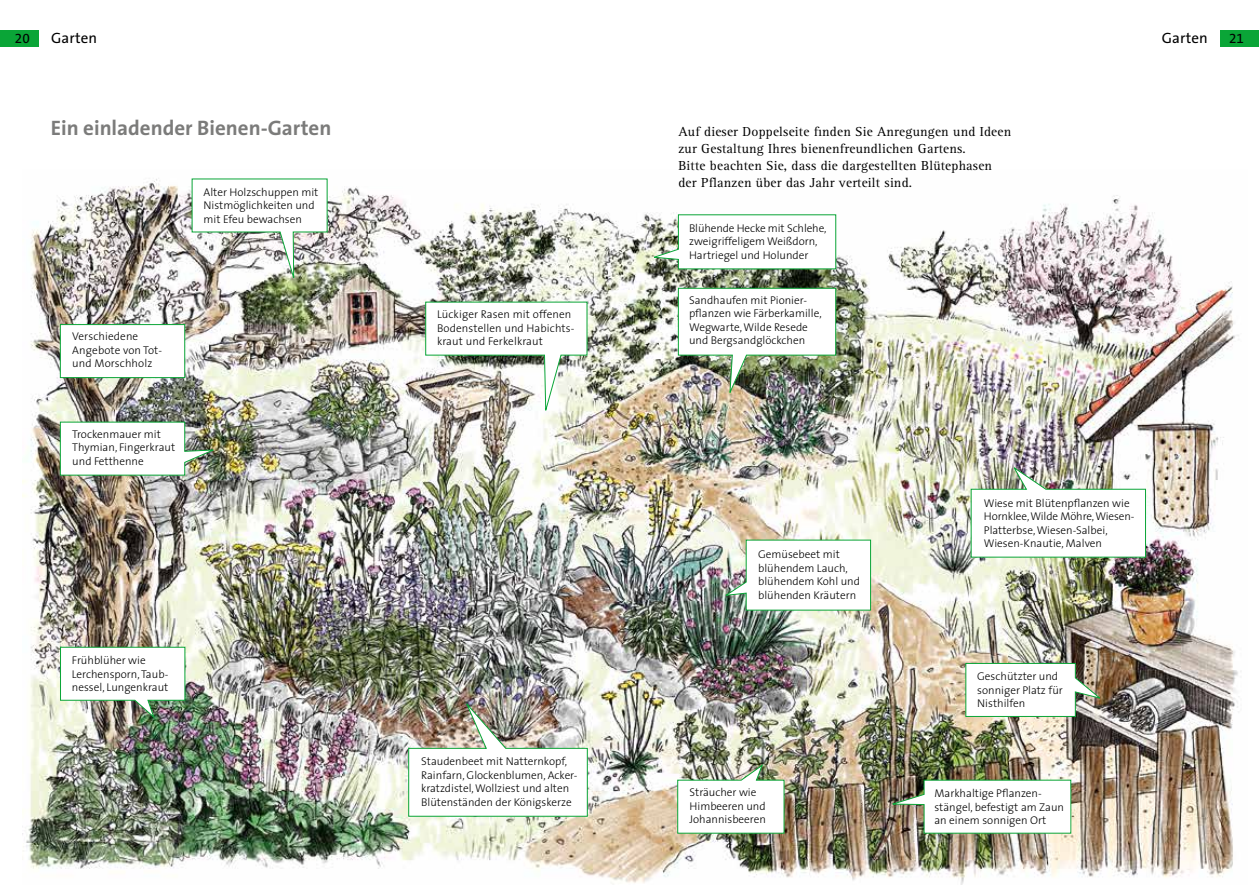
<style>
.page{position:relative;width:1259px;height:893px;background:#fff}
.page>*{position:absolute;margin:0;border:0;box-sizing:border-box;transform-origin:0 0}
.t1{font:700 21px "The Sans";color:#7b7b7a}
.t2{font:15px "The Sans";letter-spacing:.01em;color:#000}
.t3{font:13.5px/17px "Rotis Serif";letter-spacing:.015em;color:#000}
.t4{font:13.5px "The Sans Expert";color:#000}
.t5{font:300 11.25px/13.5px "The Sans";color:#000}
</style>
<div class="page">
<img style="left:22px;top:179px;width:1219px;height:706px">
<div style="left:60px;top:324px;width:125px;height:54px;background:#fff;border:1px solid #0aa537"></div>
<img style="left:425px;top:301px;width:163px;height:114px">
<svg style="left:191px;top:178px;width:137px;height:105px"></svg>
<svg style="left:970px;top:465px;width:176px;height:93px"></svg>
<img style="left:60px;top:421px;width:157px;height:55px">
<img style="left:888px;top:779px;width:183px;height:55px">
<img style="left:677px;top:763px;width:108px;height:71px">
<img style="left:60px;top:646px;width:126px;height:73px">
<svg style="left:965px;top:663px;width:137px;height:54px"></svg>
<svg style="left:723px;top:539px;width:148px;height:72px"></svg>
<img style="left:408px;top:700px;width:180px;height:117px">
<div style="left:0;top:30px;width:38px;height:16px;background:#0aa537"></div>
<div style="left:1220px;top:30px;width:39px;height:16px;background:#0aa537"></div>
<img style="left:677px;top:288px;width:159px;height:109px">
<svg style="left:650px;top:214px;width:186px;height:56px"></svg>
<p class="t4" style="left:15px;top:27px;width:16px">20</p>
<h2 class="t2" style="left:51px;top:26px;width:48px">Garten</h2>
<h2 class="t2" style="left:1161px;top:26px;width:48px">Garten</h2>
<p class="t4" style="left:1229px;top:27px;width:16px">21</p>
<h1 class="t1" style="left:51px;top:111px;width:282px">Ein einladender Bienen-Garten</h1>
<p class="t5" style="left:203px;top:185px;width:116px">Alter Holzschuppen mit<br>Nistmöglichkeiten und mit Efeu bewachsen</p>
<p class="t5" style="left:72px;top:330px;width:91px">Verschiedene<br>Angebote von Tot&shy;und Morschholz</p>
<p class="t5" style="left:72px;top:427px;width:104px">Trockenmauer mit<br>Thymian, Fingerkraut und Fetthenne</p>
<p class="t5" style="left:72px;top:653px;width:98px">Frühblüher wie<br>Lerchensporn, Taub&shy;nessel, Lungenkraut</p>
<p class="t5" style="left:437px;top:307px;width:139px">Lückiger Rasen mit offenen<br>Bodenstellen und Habichts&shy;kraut und Ferkelkraut</p>
<p class="t5" style="left:421px;top:754px;width:158px">Staudenbeet mit Natternkopf,<br>Rainfarn, Glockenblumen, Acker&shy;kratzdistel, Wollziest und alten<br>Blütenständen der Königskerze</p>
<p class="t3" style="left:678px;top:124px;width:334px">Auf dieser Doppelseite finden Sie Anregungen und Ideen zur Gestaltung Ihres bienenfreundlichen Gartens.<br>Bitte beachten Sie, dass die dargestellten Blütephasen der Pflanzen über das Jahr verteilt sind.</p>
<p class="t5" style="left:689px;top:221px;width:139px">Blühende Hecke mit Schlehe, zweigriffeligem Weißdorn,<br>Hartriegel und Holunder</p>
<p class="t5" style="left:689px;top:293px;width:134px">Sandhaufen mit Pionier&shy;pflanzen wie Färberkamille,<br>Wegwarte, Wilde Resede und Bergsandglöckchen</p>
<p class="t5" style="left:758px;top:547px;width:103px">Gemüsebeet mit blühendem Lauch, blühendem Kohl und blühenden Kräutern</p>
<p class="t5" style="left:689px;top:785px;width:78px">Sträucher wie<br>Himbeeren und<br>Johannisbeeren</p>
<p class="t5" style="left:984px;top:496px;width:152px">Wiese mit Blütenpflanzen wie<br>Hornklee, Wilde Möhre, Wiesen-<br>Platterbse, Wiesen-Salbei,<br>Wiesen-Knautie, Malven</p>
<p class="t5" style="left:977px;top:669px;width:87px">Geschützter und sonniger Platz für<br>Nisthilfen</p>
<p class="t5" style="left:934px;top:786px;width:131px">Markhaltige Pflanzen&shy;stängel, befestigt am Zaun an einem sonnigen Ort</p>
</div>
